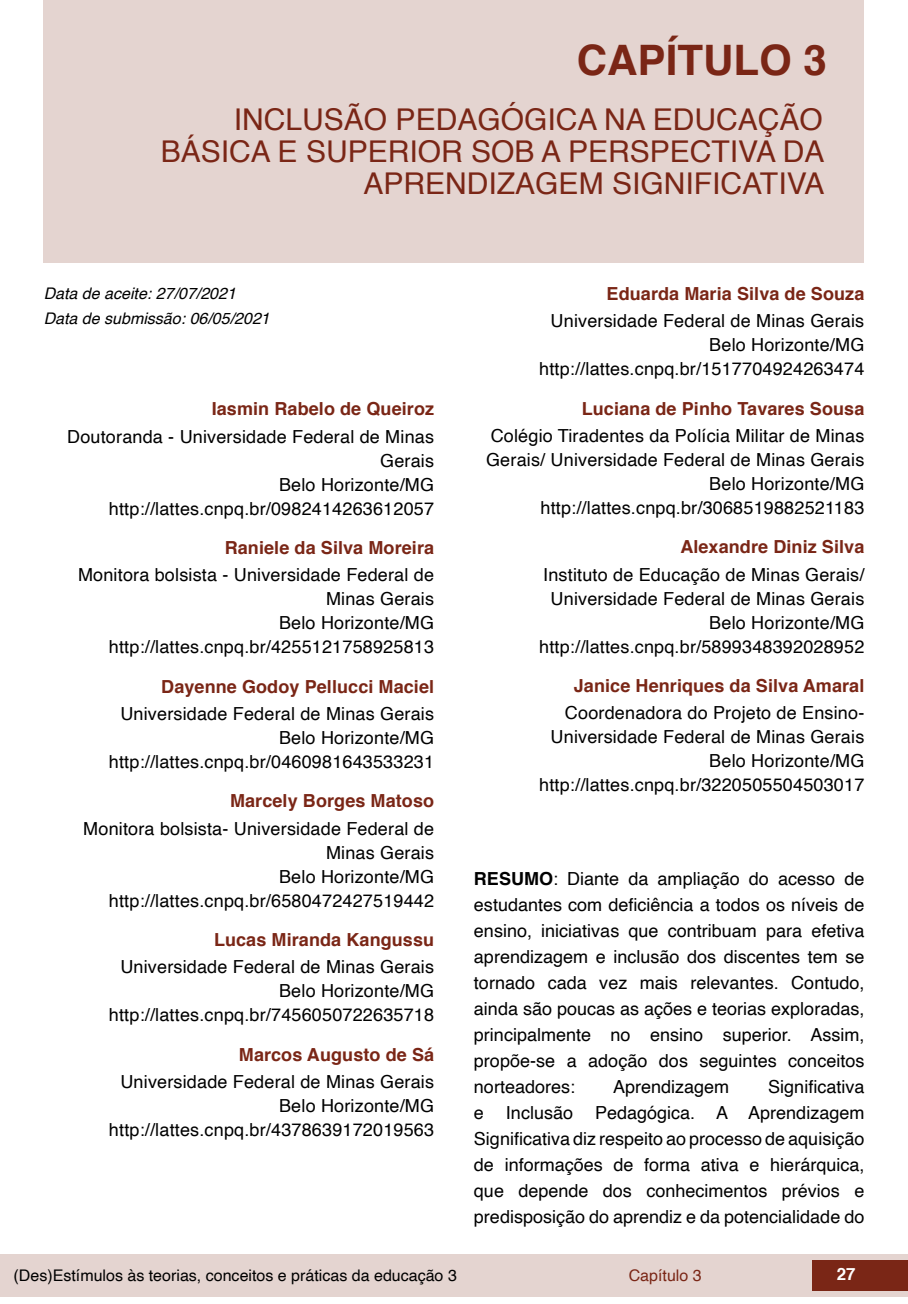
<style>
.page{position:relative;width:908px;height:1304px;background:#fff}
.page>*{position:absolute;margin:0;border:0;box-sizing:border-box;transform-origin:0 0}
.t1{font:700 42px "Helvetica";color:#7a2616}
.t2{font:30px/32px "Helvetica";color:#7a2616;text-align:right}
.t3{font:18px/24px "Helvetica";letter-spacing:.01em;color:#000;text-align:right}
.t4{font:700 18px "Helvetica";letter-spacing:.005em;color:#7a2616}
.t5{font:700 16.8px "Helvetica";color:#fff}
.t6{font:16px "Helvetica";color:#000}
.t7{font:italic 16px "Helvetica";color:#000}
.t8{font:16px "Helvetica";color:#7a2616}
.s1{font-weight:700}
</style>
<div class="page">
<div style="left:0;top:1254px;width:906px;height:43px;background:#e4d4d0"></div>
<div style="left:812px;top:1261px;width:95px;height:30px;background:#7a2616"></div>
<div style="left:44px;top:0;width:819px;height:263px;background:#e4d4d0"></div>
<h1 class="t1" style="left:576px;top:26px;width:251px">CAPÍTULO 3</h1>
<h2 class="t2" style="left:161px;top:104px;width:665px">INCLUSÃO PEDAGÓGICA NA EDUCAÇÃO<br>BÁSICA E SUPERIOR SOB A PERSPECTIVA DA<br>APRENDIZAGEM SIGNIFICATIVA</h2>
<p class="t7" style="left:44px;top:280px;width:194px">Data de aceite: 27/07/2021</p>
<p class="t7" style="left:44px;top:306px;width:227px">Data de submissão: 06/05/2021</p>
<p class="t4" style="left:212px;top:395px;width:224px">Iasmin Rabelo de Queiroz</p>
<p class="t3" style="left:67px;top:425px;width:368px">Doutoranda - Universidade Federal de Minas<br>Gerais<br>Belo Horizonte/MG http://lattes.cnpq.br/0982414263612057</p>
<p class="t4" style="left:225px;top:533px;width:211px">Raniele da Silva Moreira</p>
<p class="t3" style="left:78px;top:564px;width:357px">Monitora bolsista - Universidade Federal de<br>Minas Gerais<br>Belo Horizonte/MG http://lattes.cnpq.br/4255121758925813</p>
<p class="t4" style="left:161px;top:672px;width:274px">Dayenne Godoy Pellucci Maciel</p>
<p class="t3" style="left:109px;top:702px;width:326px">Universidade Federal de Minas Gerais<br>Belo Horizonte/MG http://lattes.cnpq.br/0460981643533231</p>
<p class="t4" style="left:230px;top:787px;width:205px">Marcely Borges Matoso</p>
<p class="t3" style="left:83px;top:817px;width:352px">Monitora bolsista- Universidade Federal de<br>Minas Gerais<br>Belo Horizonte/MG http://lattes.cnpq.br/6580472427519442</p>
<p class="t4" style="left:214px;top:925px;width:221px">Lucas Miranda Kangussu</p>
<p class="t3" style="left:109px;top:956px;width:326px">Universidade Federal de Minas Gerais<br>Belo Horizonte/MG http://lattes.cnpq.br/7456050722635718</p>
<p class="t4" style="left:239px;top:1040px;width:197px">Marcos Augusto de Sá</p>
<p class="t3" style="left:109px;top:1070px;width:326px">Universidade Federal de Minas Gerais<br>Belo Horizonte/MG http://lattes.cnpq.br/4378639172019563</p>
<p class="t4" style="left:606px;top:279px;width:259px">Eduarda Maria Silva de Souza</p>
<p class="t3" style="left:539px;top:310px;width:326px">Universidade Federal de Minas Gerais<br>Belo Horizonte/MG http://lattes.cnpq.br/1517704924263474</p>
<p class="t4" style="left:581px;top:394px;width:284px">Luciana de Pinho Tavares Sousa</p>
<p class="t3" style="left:486px;top:424px;width:379px">Colégio Tiradentes da Polícia Militar de Minas Gerais/ Universidade Federal de Minas Gerais Belo Horizonte/MG http://lattes.cnpq.br/3068519882521183</p>
<p class="t4" style="left:680px;top:532px;width:185px">Alexandre Diniz Silva</p>
<p class="t3" style="left:539px;top:563px;width:326px">Instituto de Educação de Minas Gerais/ Universidade Federal de Minas Gerais Belo Horizonte/MG http://lattes.cnpq.br/5899348392028952</p>
<p class="t4" style="left:573px;top:671px;width:292px">Janice Henriques da Silva Amaral</p>
<p class="t3" style="left:539px;top:702px;width:326px">Coordenadora do Projeto de Ensino-Universidade Federal de Minas Gerais Belo Horizonte/MG http://lattes.cnpq.br/3220505504503017</p>
<p class="t3" style="left:473px;top:866px;width:392px;line-height:26px;text-align:justify"><span class="s1">RESUMO</span>: Diante da ampliação do acesso de estudantes com deficiência a todos os níveis de ensino, iniciativas que contribuam para efetiva aprendizagem e inclusão dos discentes tem se tornado cada vez mais relevantes. Contudo, ainda são poucas as ações e teorias exploradas, principalmente no ensino superior. Assim, propõe-se a adoção dos seguintes conceitos norteadores:</p>
<p class="t3" style="left:473px;top:1074px;width:392px;line-height:26px;text-align:justify;text-indent:294px">Significativa e Inclusão Pedagógica. A Aprendizagem Significativa diz respeito ao processo de aquisição de informações de forma ativa e hierárquica, que depende dos conhecimentos prévios e predisposição do aprendiz e da potencialidade do</p>
<p class="t3" style="left:613px;top:1075px;width:118px">Aprendizagem</p>
<p class="t6" style="left:14px;top:1263px;width:444px">(Des)Estímulos às teorias, conceitos e práticas da educação 3</p>
<p class="t8" style="left:628px;top:1263px;width:74px">Capítulo 3</p>
<p class="t5" style="left:836px;top:1261px;width:20px">27</p>
</div>
